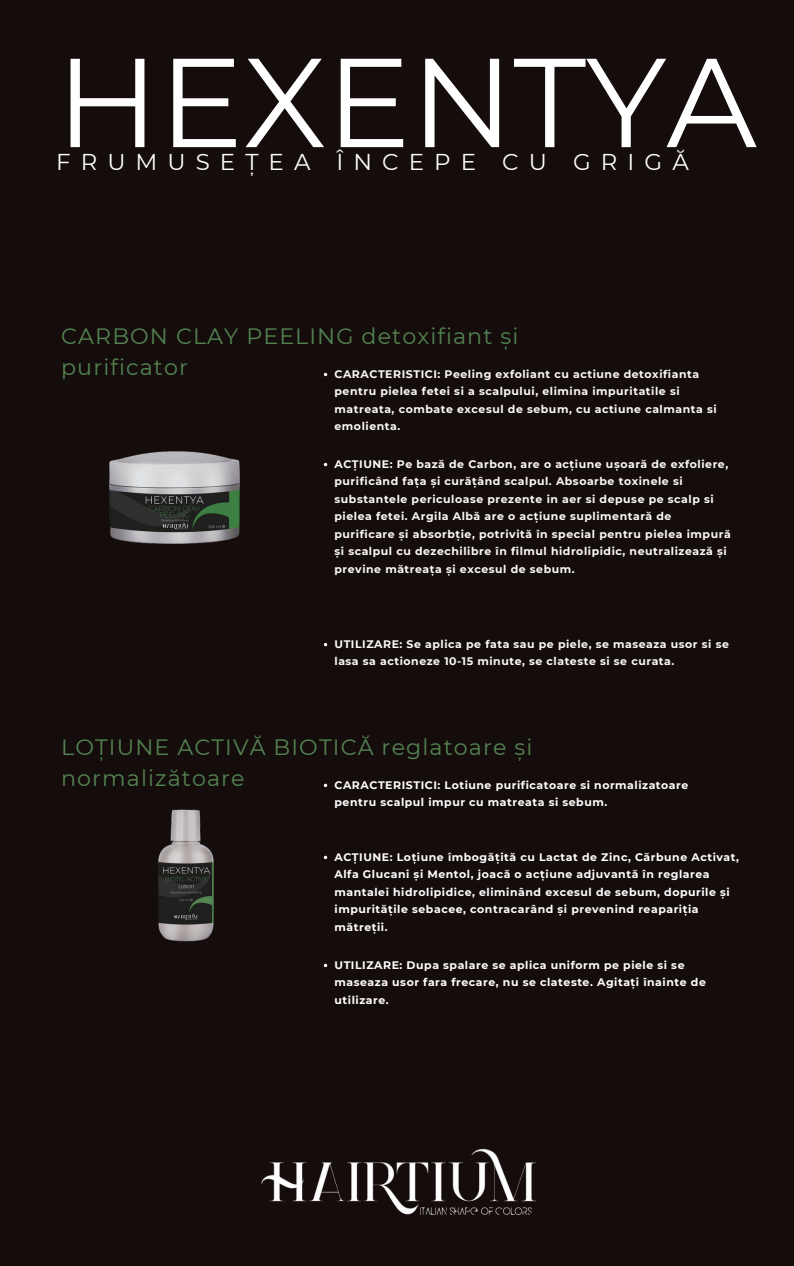
<style>
.page{position:relative;width:794px;height:1266px;background:#fff}
.page>*{position:absolute;margin:0;border:0;box-sizing:border-box;transform-origin:0 0}
.t1{font:126.23px "Montserrat";color:#fff}
.t2{font:22.88px "Montserrat";letter-spacing:.44em;color:#fff}
.t3{font:22.2px/30.9px "Montserrat";letter-spacing:.05em;color:#538351}
.t4{font:700 10.88px/17.4px "Montserrat";letter-spacing:.05em;color:#fafaf9}
.t5{font:700 10.88px/17.4px "Montserrat";letter-spacing:.05em;color:#fff}
</style>
<div class="page">
<div style="left:0;top:0;width:793px;height:1266px;background:#150d0c"></div>
<img style="left:261px;top:1148px;width:275px;height:67px">
<img style="left:158px;top:809px;width:56px;height:133px">
<img style="left:109px;top:451px;width:132px;height:93px">
<svg style="left:323px;top:783px;width:4px;height:4px"></svg>
<svg style="left:323px;top:855px;width:4px;height:4px"></svg>
<p class="t1" style="left:56px;top:25px;width:701px">HEXENTYA</p>
<p class="t2" style="left:56px;top:148px;width:256px">FRUMUSEȚEA</p>
<p class="t2" style="left:336px;top:148px;width:353px">ÎNCEPE CU GRIGĂ</p>
<h2 class="t3" style="left:61px;top:320px;width:458px">CARBON CLAY PEELING detoxifiant și purificator</h2>
<h1 class="t4" style="left:334px;top:365px;width:383px">CARACTERISTICI: Peeling exfoliant cu actiune detoxifianta pentru pielea fetei si a scalpului, elimina impuritatile si matreata, combate excesul de sebum, cu actiune calmanta si emolienta.</h1>
<p class="t4" style="left:334px;top:455px;width:397px">ACȚIUNE: Pe bază de Carbon, are o acțiune ușoară de exfoliere, purificând fața și curățând scalpul. Absoarbe toxinele si substantele periculoase prezente in aer si depuse pe scalp si pielea fetei. Argila Albă are o acțiune suplimentară de purificare și absorbție, potrivită în special pentru pielea impură și scalpul cu dezechilibre în filmul hidrolipidic, neutralizează și previne mătreața și excesul de sebum.</p>
<p class="t4" style="left:334px;top:635px;width:395px">UTILIZARE: Se aplica pe fata sau pe piele, se maseaza usor si se lasa sa actioneze 10-15 minute, se clateste si se curata.</p>
<p class="t3" style="left:61px;top:731px;width:472px">LOȚIUNE ACTIVĂ BIOTICĂ reglatoare și normalizătoare</p>
<h2 class="t5" style="left:334px;top:776px;width:355px">CARACTERISTICI: Lotiune purificatoare si normalizatoare pentru scalpul impur cu matreata si sebum.</h2>
<p class="t5" style="left:334px;top:848px;width:406px">ACȚIUNE: Loțiune îmbogățită cu Lactat de Zinc, Cărbune Activat, Alfa Glucani și Mentol, joacă o acțiune adjuvantă în reglarea mantalei hidrolipidice, eliminând excesul de sebum, dopurile și impuritățile sebacee, contracarând și prevenind reapariția mătreții.</p>
<p class="t5" style="left:334px;top:956px;width:372px">UTILIZARE: Dupa spalare se aplica uniform pe piele si se maseaza usor fara frecare, nu se clateste. Agitați înainte de utilizare.</p>
</div>
